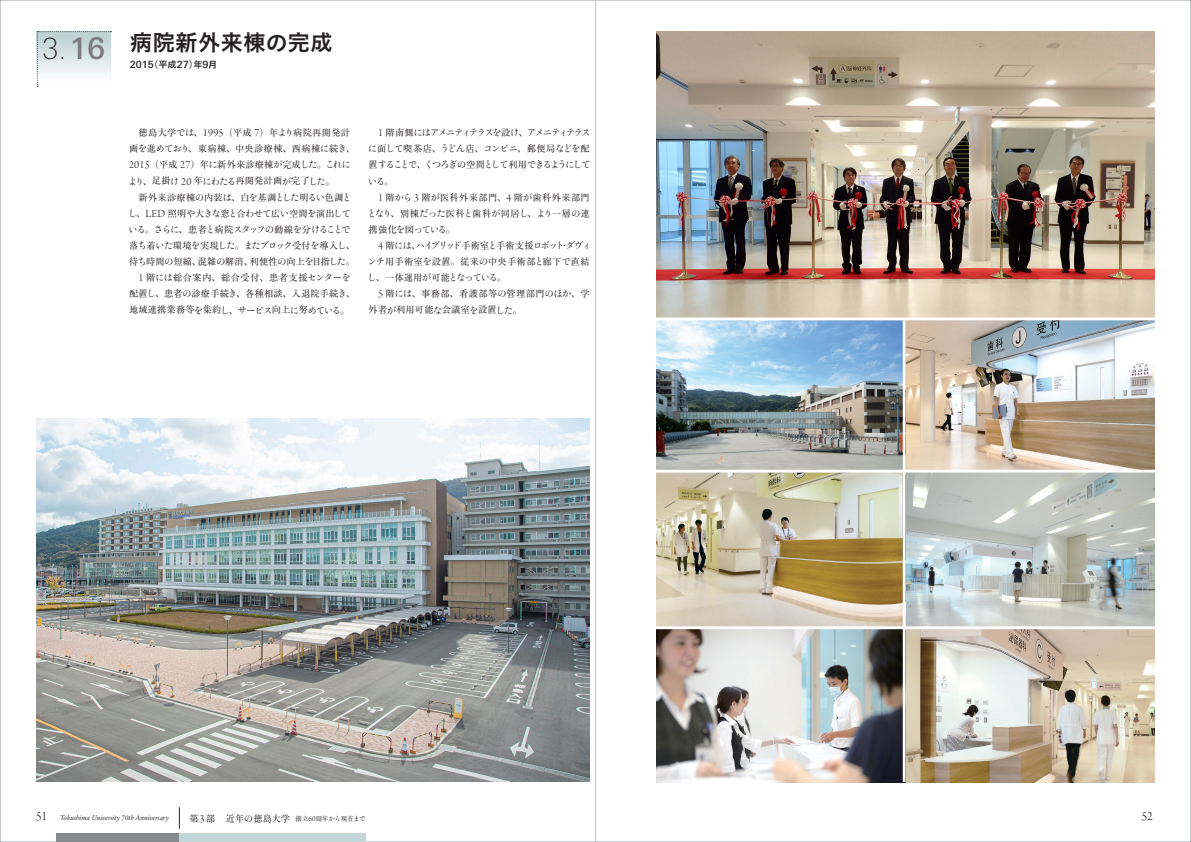
<style>
.page{position:relative;width:1191px;height:842px;background:#fff}
.page>*{position:absolute;margin:0;border:0;box-sizing:border-box;transform-origin:0 0}
.t1{font:22.7px "Koburina Go Std N W6";color:#231f20}
.t2{font:13.3px "Arno Pro Light Display";color:#231f20}
.t3{font:500 9.9px "LT Univers Basic";color:#231f20}
.t4{font:9.7px/16.1px "Yutuki 5 Go K Std W3";letter-spacing:-.18em;color:#231f20}
.t5{font:9.2px/16.1px "Ryumin Pro";letter-spacing:.03em;color:#231f20}
.t6{font:9.2px/16.1px "Ryumin Pro";letter-spacing:.05em;color:#231f20}
.t7{font:9.2px "Ryumin Pro";letter-spacing:.06em;color:#231f20}
.t8{font:italic 7.1px "Sabon Next LT Display";color:#231f20}
.s1{font-family:"LT Univers Basic";font-weight:100;font-size:29.3px}
.s2{font-family:"LT Univers Basic";font-weight:500;font-size:29.8px;color:#7a7c7f}
.s3{font-family:"Koburina Go Std N W3";font-weight:400;font-size:9.2px}
.s4{font-family:"Koburina Go Std N W6";font-weight:400;font-size:9.2px}
.s5{font-family:"Yutuki 5 Go K Std W3";font-size:9.7px}
.s6{font-size:9.7px}
.s7{font-family:"Arno Pro Light Display";font-size:11.5px}
.s8{font-family:"Ryumin Pro"}
.s9{font-family:"Ryumin Pro";font-size:9.2px}
.s10{font-size:6.4px}
.s11{font-family:"Arno Pro Light Display";font-size:8px}
.s12{font-family:"Yutuki 5 Go K Std W3";font-size:6.7px}
</style>
<div class="page">
<svg style="left:179px;top:807px;width:1px;height:21px"></svg>
<hr style="left:595px;top:0;width:1px;height:842px;background:#c2c3c6">
<img style="left:657px;top:31px;width:497px;height:286px">
<div style="left:56px;top:833px;width:310px;height:9px;background:#c2d6d7"></div>
<div style="left:56px;top:833px;width:123px;height:9px;background:#87898c"></div>
<svg style="left:37px;top:31px;width:74px;height:56px"></svg>
<img style="left:905px;top:320px;width:249px;height:150px">
<svg style="left:905px;top:473px;width:249px;height:153px;background:#bbc2bf"></svg>
<svg style="left:905px;top:629px;width:249px;height:153px;background:#c6bba9"></svg>
<img style="left:656px;top:320px;width:246px;height:150px">
<svg style="left:656px;top:473px;width:246px;height:153px;background:#c4b798"></svg>
<img style="left:656px;top:629px;width:246px;height:153px">
<img style="left:37px;top:418px;width:553px;height:364px">
<h1 class="t1" style="left:42px;top:25px;width:292px"><span class="s1">3.</span><span class="s2">16</span> 病院新外来棟の完成</h1>
<p class="t3" style="left:130px;top:59px;width:89px">2015<span class="s3">（</span><span class="s4">平成</span>27<span class="s3">）</span><span class="s4">年</span>9<span class="s4">月</span></p>
<p class="t5" style="left:129px;top:124px;width:228px">　徳島大学<span class="s5">では</span><span class="s6">、</span><span class="s7">1995</span><span class="s6">（</span>平成 <span class="s7">7</span><span class="s6">）</span>年<span class="s5">より</span>病院再開発計画<span class="s5">を</span>進<span class="s5">めており</span><span class="s6">、</span>東病棟<span class="s6">、</span>中央診療棟<span class="s6">、</span>西病棟<span class="s5">に</span>続<span class="s5">き</span><span class="s6">、<br></span><span class="s7">2015</span><span class="s6">（</span>平成 <span class="s7">27</span><span class="s6">）</span>年<span class="s5">に</span>新外来診療棟<span class="s5">が</span>完成<span class="s5">した</span><span class="s6">。</span><span class="s5">これに</span></p>
<p class="t4" style="left:128px;top:173px;width:209px">より<span class="s8">、</span><span class="s9">足掛</span>け <span class="s7">20</span> <span class="s9">年</span>にわたる<span class="s9">再開発計画</span>が<span class="s9">完了</span>した<span class="s8">。</span></p>
<p class="t5" style="left:129px;top:188px;width:224px">　新外来診療棟<span class="s5">の</span>内装<span class="s5">は</span><span class="s6">、</span>白<span class="s5">を</span>基調<span class="s5">とした</span>明<span class="s5">るい</span>色調<span class="s5">と</span></p>
<p class="t4" style="left:128px;top:205px;width:229px">し<span class="s8">、</span><span class="s7">LED</span> <span class="s9">照明</span>や<span class="s9">大</span>きな<span class="s9">窓</span>と<span class="s9">合</span>わせて<span class="s9">広</span>い<span class="s9">空間</span>を<span class="s9">演出</span>している<span class="s8">。</span>さらに<span class="s8">、</span><span class="s9">患者</span>と<span class="s9">病院</span>スタッフの<span class="s9">動線</span>を<span class="s9">分</span>けることで<span class="s9">落</span>ち<span class="s9">着</span>いた<span class="s9">環境</span>を<span class="s9">実現</span>した<span class="s8">。</span>またブロック<span class="s9">受付</span>を<span class="s9">導入</span>し<span class="s8">、</span></p>
<p class="t5" style="left:129px;top:253px;width:228px">待<span class="s5">ち</span>時間<span class="s5">の</span>短縮<span class="s6">、</span>混雑<span class="s5">の</span>解消<span class="s6">、</span>利便性<span class="s5">の</span>向上<span class="s5">を</span>目指<span class="s5">した</span><span class="s6">。</span></p>
<p class="t7" style="left:138px;top:270px;width:214px"><span class="s7">1</span> 階<span class="s5">には</span>総合案内<span class="s6">、</span>総合受付<span class="s6">、</span>患者支援<span class="s5">センターを</span></p>
<p class="t5" style="left:129px;top:285px;width:228px">配置<span class="s5">し</span><span class="s6">、</span>患者<span class="s5">の</span>診療手続<span class="s5">き</span><span class="s6">、</span>各種相談<span class="s6">、</span>入退院手続<span class="s5">き</span><span class="s6">、</span></p>
<p class="t5" style="left:129px;top:301px;width:222px">地域連携業務等<span class="s5">を</span>集約<span class="s5">し</span><span class="s6">、</span><span class="s5">サービス</span>向上<span class="s5">に</span>努<span class="s5">めている</span><span class="s6">。</span></p>
<p class="t4" style="left:368px;top:124px;width:225px;text-align:justify;text-indent:10px"><span class="s7">1</span> <span class="s9">階南側</span>にはアメニティテラスを<span class="s9">設</span>け<span class="s8">、</span>アメニティテラスに<span class="s9">面</span>して<span class="s9">喫茶店</span><span class="s8">、</span>うどん<span class="s9">店</span><span class="s8">、</span>コンビニ<span class="s8">、</span><span class="s9">郵便局</span>などを<span class="s9">配置</span>することで<span class="s8">、</span>くつろぎの<span class="s9">空間</span>として<span class="s9">利用</span>できるようにしている<span class="s8">。</span></p>
<p class="t5" style="left:378px;top:188px;width:213px"><span class="s7">1</span> 階<span class="s5">から</span><span class="s7">3</span> 階<span class="s5">が</span>医科外来部門<span class="s6">、</span><span class="s7">4</span> 階<span class="s5">が</span>歯科外来部門</p>
<p class="t4" style="left:367px;top:205px;width:224px">となり<span class="s8">、</span><span class="s9">別棟</span>だった<span class="s9">医科</span>と<span class="s9">歯科</span>が<span class="s9">同居</span>し<span class="s8">、</span>より<span class="s9">一層</span>の<span class="s9">連携強化</span>を<span class="s9">図</span>っている<span class="s8">。</span></p>
<p class="t4" style="left:378px;top:237px;width:215px"><span class="s7">4</span> <span class="s9">階</span>には<span class="s8">、</span>ハイブリッド<span class="s9">手術室</span>と<span class="s9">手術支援</span>ロボット<span class="s8">・</span>ダヴィ</p>
<p class="t5" style="left:367px;top:253px;width:224px"><span class="s5">ンチ</span>用手術室<span class="s5">を</span>設置<span class="s6">。</span>従来<span class="s5">の</span>中央手術部<span class="s5">と</span>廊下<span class="s5">で</span>直結</p>
<p class="t4" style="left:367px;top:269px;width:141px">し<span class="s8">、</span><span class="s9">一体運用</span>が<span class="s9">可能</span>となっている<span class="s8">。</span></p>
<p class="t6" style="left:369px;top:285px;width:223px;text-indent:9px"><span class="s7">5</span> 階<span class="s5">には</span><span class="s6">、</span>事務部<span class="s6">、</span>看護部等<span class="s5">の</span>管理部門<span class="s5">のほか</span><span class="s6">、</span>学外者<span class="s5">が</span>利用可能<span class="s5">な</span>会議室<span class="s5">を</span>設置<span class="s5">した</span><span class="s6">。</span></p>
<h2 class="t2" style="left:36px;top:809px;width:13px">51</h2>
<p class="t8" style="left:61px;top:813px;width:110px">Tokushima University 70th Anniversary</p>
<p class="t5" style="left:189px;top:810px;width:178px">第<span class="s7">3</span>部 近年<span class="s5">の</span>徳島大学 <span class="s10">創立</span><span class="s11">60</span><span class="s10">周年</span><span class="s12">から</span><span class="s10">現在</span><span class="s12">まで</span></p>
<h2 class="t2" style="left:1141px;top:809px;width:13px">52</h2>
</div>
